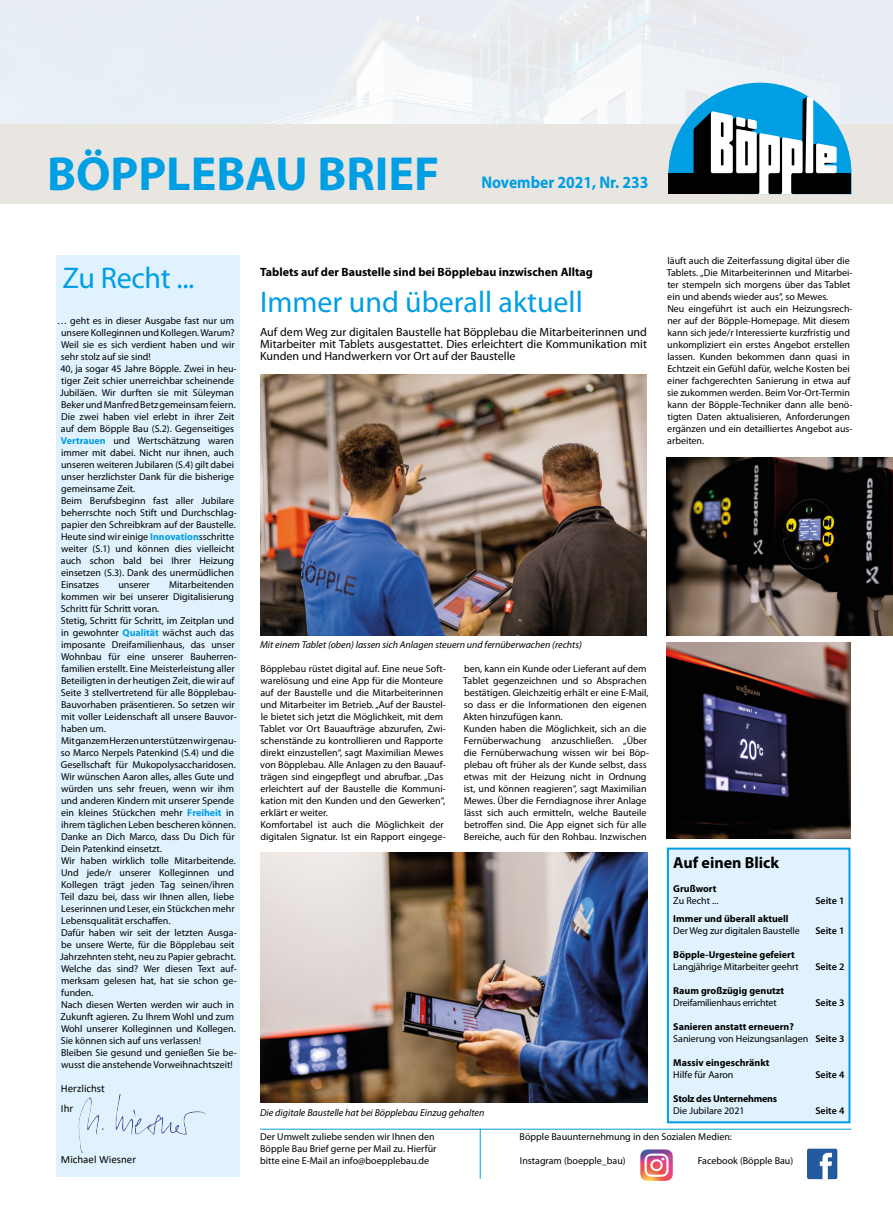
<style>
.page{position:relative;width:893px;height:1219px;background:#fff}
.page>*{position:absolute;margin:0;border:0;box-sizing:border-box;transform-origin:0 0}
.t1{font:700 48px "Myriad Pro";color:#009ee3}
.t2{font:30px "Myriad Pro";color:#009ee3}
.t3{font:700 17px "Myriad Pro";color:#009ee3;scale:.92 1}
.t4{font:700 16px "Myriad Pro";color:#000}
.t5{font:12px/12px "Myriad Pro";color:#000;text-align:justify}
.t6{font:700 12px "Myriad Pro";color:#000}
.t7{font:11px/19.9px "Calibri";color:#000}
.t8{font:10px/12px "Myriad Pro";color:#000}
.t9{font:italic 10px "Myriad Pro";color:#000}
.t10{font:700 10px "Myriad Pro";color:#000}
.t11{font:600 10px "Myriad Pro";color:#000}
.t12{font:10px "Myriad Pro";letter-spacing:-.02em;color:#000}
.t13{font:700 10px "Myriad Pro";letter-spacing:-.02em;color:#000}
.s1{font-weight:700;color:#009ee3}
.s2{font-weight:700}
.s3{font-weight:600}
</style>
<div class="page">
<div style="left:57px;top:255px;width:183px;height:922px;background:#dff2fd"></div>
<div style="left:667px;top:848px;width:183px;height:275px;background:#dff2fd;border:2px solid #009ee3"></div>
<img style="left:260px;top:374px;width:387px;height:261px">
<img style="left:260px;top:852px;width:387px;height:251px">
<img style="left:667px;top:457px;width:226px;height:178px">
<img style="left:667px;top:643px;width:183px;height:195px">
<div style="left:0;top:125px;width:893px;height:79px;background:#e9e6e2"></div>
<svg style="left:669px;top:83px;width:182px;height:111px"></svg>
<img style="left:640px;top:1149px;width:32px;height:32px">
<hr style="left:260px;top:1129px;width:591px;height:1px;background:#009ee3">
<img style="left:807px;top:1148px;width:31px;height:32px">
<hr style="left:480px;top:1129px;width:1px;height:50px;background:#009ee3">
<img style="left:79px;top:1094px;width:107px;height:59px">
<h1 class="t1" style="left:47px;top:142px;width:394px">BÖPPLEBAU BRIEF</h1>
<h3 class="t3" style="left:481px;top:171px;width:183px">November 2021, Nr. 233</h3>
<h2 class="t2" style="left:62px;top:259px;width:134px">Zu Recht ...</h2>
<p class="t8" style="left:60px;top:314px;width:178px;text-indent:-3px">… geht es in dieser Ausgabe fast nur um unsere Kolleginnen und Kollegen. Warum?<br>Weil sie es sich verdient haben und wir sehr stolz auf sie sind!<br>40, ja sogar 45 Jahre Böpple. Zwei in heu&shy;tiger Zeit schier unerreichbar scheinende Jubiläen. Wir durften sie mit Süleyman Beker und Manfred Betz gemeinsam feiern.<br>Die zwei haben viel erlebt in ihrer Zeit auf dem Böpple Bau (S.2). Gegenseitiges <span class="s1">Vertrauen</span> und Wertschätzung waren immer mit dabei. Nicht nur ihnen, auch unseren weiteren Jubilaren (S.4) gilt dabei unser herzlichster Dank für die bisherige gemeinsame Zeit.<br>Beim Berufsbeginn fast aller Jubilare beherrschte noch Stift und Durchschlag&shy;papier den Schreibkram auf der Baustelle.<br>Heute sind wir einige <span class="s1">Innovation</span>sschritte weiter (S.1) und können dies vielleicht auch schon bald bei Ihrer Heizung einsetzen (S.3). Dank des unermüdlichen Einsatzes</p>
<p class="t8" style="left:60px;top:578px;width:178px;text-indent:109px">Mitarbeitenden kommen wir bei unserer Digitalisierung Schritt für Schritt voran.<br>Stetig, Schritt für Schritt, im Zeitplan und in gewohnter <span class="s1">Qualität</span> wächst auch das imposante Dreifamilienhaus, das unser Wohnbau für eine unserer Bauherren&shy;familien erstellt. Eine Meisterleistung aller Beteiligten in der heutigen Zeit, die wir auf Seite 3 stellvertretend für alle Böpplebau-Bauvorhaben präsentieren. So setzen wir mit voller Leidenschaft all unsere Bauvor&shy;haben um.<br>Mit ganzem Herzen unterstützen wir genau&shy;so Marco Nerpels Patenkind (S.4) und die Gesellschaft für Mukopolysaccharidosen.<br>Wir wünschen Aaron alles, alles Gute und würden uns sehr freuen, wenn wir ihm und anderen Kindern mit unserer Spende ein kleines Stückchen mehr <span class="s1">Freiheit</span> in ihrem täglichen Leben bescheren können.<br>Danke an Dich Marco, dass Du Dich für Dein Patenkind einsetzt.<br>Wir haben wirklich tolle Mitarbeitende.<br>Und jede/r unserer Kolleginnen und Kollegen trägt jeden Tag seinen/ihren Teil dazu bei, dass wir Ihnen allen, liebe Leserinnen und Leser, ein Stückchen mehr Lebensqualität erschaffen.<br>Dafür haben wir seit der letzten Ausga&shy;be unsere Werte, für die Böpplebau seit Jahrzehnten steht, neu zu Papier gebracht.<br>Welche das sind? Wer diesen Text auf&shy;merksam gelesen hat, hat sie schon ge&shy;funden.<br>Nach diesen Werten werden wir auch in Zukunft agieren. Zu Ihrem Wohl und zum Wohl unserer Kolleginnen und Kollegen.<br>Sie können sich auf uns verlassen!<br>Bleiben Sie gesund und genießen Sie be&shy;wusst die anstehende Vorweihnachtszeit!</p>
<p class="t7" style="left:61px;top:1078px;width:45px">Herzlichst<br>Ihr</p>
<p class="t8" style="left:118px;top:578px;width:33px">unserer</p>
<p class="t6" style="left:260px;top:264px;width:334px">Tablets auf der Baustelle sind bei Böpplebau inzwischen Alltag</p>
<h2 class="t2" style="left:260px;top:283px;width:324px">Immer und überall aktuell</h2>
<p class="t5" style="left:260px;top:326px;width:388px">Auf dem Weg zur digitalen Baustelle hat Böpplebau die Mitarbeiterinnen und Mitarbeiter mit Tablets ausgestattet. Dies erleichtert die Kommunikation mit Kunden und Handwerkern vor Ort auf der Baustelle</p>
<p class="t8" style="left:667px;top:254px;width:187px">läuft auch die Zeiterfassung digital über die Tablets. „Die Mitarbeiterinnen und Mitarbei&shy;ter stempeln sich morgens über das Tablet ein und abends wieder aus“, so Mewes.<br>Neu eingeführt ist auch ein Heizungsrech&shy;ner auf der Böpple-Homepage. Mit diesem kann sich jede/r Interessierte kurzfristig und unkompliziert ein erstes Angebot erstellen lassen. Kunden bekommen dann quasi in Echtzeit ein Gefühl dafür, welche Kosten bei einer fachgerechten Sanierung in etwa auf sie zukommen werden. Beim Vor-Ort-Termin kann der Böpple-Techniker dann alle benö&shy;tigten Daten aktualisieren, Anforderungen ergänzen und ein detailliertes Angebot aus&shy;arbeiten.</p>
<p class="t9" style="left:260px;top:638px;width:323px">Mit einem Tablet (oben) lassen sich Anlagen steuern und fernüberwachen (rechts)</p>
<p class="t8" style="left:260px;top:662px;width:187px">Böpplebau rüstet digital auf. Eine neue Soft&shy;warelösung und eine App für die Monteure auf der Baustelle und die Mitarbeiterinnen und Mitarbeiter im Betrieb. „Auf der Baustel&shy;le bietet sich jetzt die Möglichkeit, mit dem Tablet vor Ort Bauaufträge abzurufen, Zwi&shy;schenstände zu kontrollieren und Rapporte direkt einzustellen“, sagt Maximilian Mewes von Böpplebau. Alle Anlagen zu den Bauauf&shy;trägen sind eingepflegt und abrufbar. „Das erleichtert auf der Baustelle die Kommuni&shy;kation mit den Kunden und den Gewerken“, erklärt er weiter.<br>Komfortabel ist auch die Möglichkeit der digitalen Signatur. Ist ein Rapport eingege-</p>
<p class="t8" style="left:463px;top:662px;width:188px">ben, kann ein Kunde oder Lieferant auf dem Tablet gegenzeichnen und so Absprachen bestätigen. Gleichzeitig erhält er eine E-Mail, so dass er die Informationen den eigenen Akten hinzufügen kann.<br>Kunden haben die Möglichkeit, sich an die Fernüberwachung anzuschließen. „Über die Fernüberwachung wissen wir bei Böp&shy;plebau oft früher als der Kunde selbst, dass etwas mit der Heizung nicht in Ordnung ist, und können reagieren“, sagt Maximilian Mewes. Über die Ferndiagnose ihrer Anlage lässt sich auch ermitteln, welche Bauteile betroffen sind. Die App eignet sich für alle Bereiche, auch für den Rohbau. Inzwischen</p>
<p class="t9" style="left:260px;top:1106px;width:226px">Die digitale Baustelle hat bei Böpplebau Einzug gehalten</p>
<h3 class="t4" style="left:673px;top:852px;width:107px">Auf einen Blick</h3>
<p class="t10" style="left:673px;top:882px;width:45px">Grußwort</p>
<p class="t8" style="left:673px;top:895px;width:47px">Zu Recht ...</p>
<p class="t11" style="left:815px;top:894px;width:31px">Seite 1</p>
<p class="t10" style="left:673px;top:912px;width:117px">Immer und überall aktuell</p>
<p class="t8" style="left:673px;top:925px;width:128px">Der Weg zur digitalen Baustelle</p>
<p class="t11" style="left:815px;top:924px;width:31px">Seite 1</p>
<p class="t10" style="left:673px;top:948px;width:123px">Böpple-Urgesteine gefeiert</p>
<p class="t8" style="left:673px;top:961px;width:127px">Langjährige Mitarbeiter geehrt</p>
<p class="t11" style="left:815px;top:960px;width:31px">Seite 2</p>
<p class="t10" style="left:673px;top:984px;width:112px">Raum großzügig genutzt</p>
<p class="t12" style="left:673px;top:997px;width:105px">Dreifamilienhaus errichtet</p>
<p class="t11" style="left:815px;top:996px;width:31px">Seite 3</p>
<p class="t8" style="left:673px;top:1021px;width:173px"><span class="s2">Sanieren anstatt erneuern?<br></span>Sanierung von Heizungsanlagen <span class="s3">Seite 3</span></p>
<p class="t10" style="left:673px;top:1056px;width:98px">Massiv eingeschränkt</p>
<p class="t8" style="left:673px;top:1069px;width:62px">Hilfe für Aaron</p>
<p class="t11" style="left:815px;top:1068px;width:31px">Seite 4</p>
<p class="t13" style="left:673px;top:1092px;width:105px">Stolz des Unternehmens</p>
<p class="t8" style="left:673px;top:1105px;width:73px">Die Jubilare 2021</p>
<p class="t11" style="left:815px;top:1104px;width:31px">Seite 4</p>
<p class="t7" style="left:61px;top:1149px;width:77px">Michael Wiesner</p>
<p class="t8" style="left:260px;top:1130px;width:178px">Der Umwelt zuliebe senden wir Ihnen den<br>Böpple Bau Brief gerne per Mail zu. Hierfür bitte eine E-Mail an info@boepplebau.de</p>
<p class="t8" style="left:520px;top:1130px;width:214px">Böpple Bauunternehmung in den Sozialen Medien:</p>
<p class="t8" style="left:520px;top:1154px;width:107px">Instagram (boepple_bau)</p>
<p class="t8" style="left:698px;top:1154px;width:97px">Facebook (Böpple Bau)</p>
</div>
